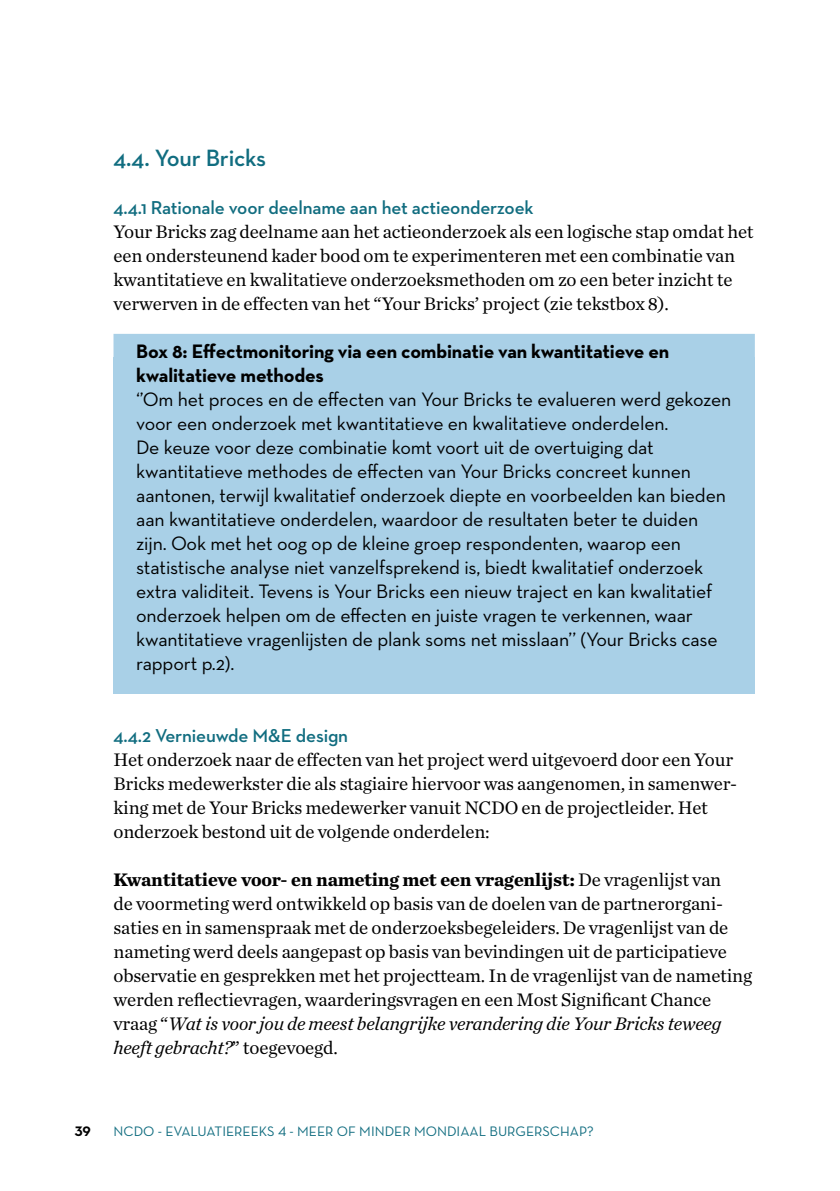
<style>
.page{position:relative;width:840px;height:1191px;background:#fff}
.page>*{position:absolute;margin:0;border:0;box-sizing:border-box;transform-origin:0 0}
.t1{font:600 24px "Neutraface 2 Text";letter-spacing:-.01em;color:#116d80}
.t2{font:19.8px/24px "Neutraface Text";letter-spacing:-.01em;color:#000}
.t3{font:700 19.8px/24px "Neutraface Text";letter-spacing:-.01em;color:#000}
.t4{font:19px/24px "Chronicle Text G1";letter-spacing:-.01em;color:#000}
.t5{font:600 19px "Neutraface 2 Text";letter-spacing:-.01em;color:#116d80}
.t6{font:14px "Neutraface Text";color:#116d80}
.t7{font:700 14px "Neutraface Text";color:#000}
.s1{font-weight:700}
.s2{font-style:italic}
</style>
<div class="page">
<div style="left:113px;top:358px;width:641px;height:336px;background:#a9d0e7"></div>
<div style="left:113px;top:334px;width:641px;height:24px;background:#a9d0e7"></div>
<p class="t1" style="left:113px;top:142px;width:154px">4.4. Your Bricks</p>
<p class="t5" style="left:113px;top:195px;width:421px">4.4.1 Rationale voor deelname aan het actieonderzoek</p>
<p class="t4" style="left:113px;top:219px;width:641px">Your Bricks zag deelname aan het actieonderzoek als een logische stap omdat het een ondersteunend kader bood om te experimenteren met een combinatie van kwantitatieve en kwalitatieve onderzoeksmethoden om zo een beter inzicht te verwerven in de effecten van het “Your Bricks’ project (zie tekstbox 8).</p>
<p class="t3" style="left:136px;top:339px;width:534px">Box 8: Effectmonitoring via een combinatie van kwantitatieve en kwalitatieve methodes</p>
<p class="t2" style="left:136px;top:387px;width:596px">‘’Om het proces en de effecten van Your Bricks te evalueren werd gekozen voor een onderzoek met kwantitatieve en kwalitatieve onderdelen.<br>De keuze voor deze combinatie komt voort uit de overtuiging dat kwantitatieve methodes de effecten van Your Bricks concreet kunnen aantonen, terwijl kwalitatief onderzoek diepte en voorbeelden kan bieden aan kwantitatieve onderdelen, waardoor de resultaten beter te duiden zijn. Ook met het oog op de kleine groep respondenten, waarop een statistische analyse niet vanzelfsprekend is, biedt kwalitatief onderzoek extra validiteit. Tevens is Your Bricks een nieuw traject en kan kwalitatief onderzoek helpen om de effecten en juiste vragen te verkennen, waar kwantitatieve vragenlijsten de plank soms net misslaan’’ (Your Bricks case rapport p.2).</p>
<p class="t5" style="left:113px;top:723px;width:236px">4.4.2 Vernieuwde M&amp;E design</p>
<p class="t4" style="left:113px;top:747px;width:624px">Het onderzoek naar de effecten van het project werd uitgevoerd door een Your Bricks medewerkster die als stagiaire hiervoor was aangenomen, in samenwer&shy;king met de Your Bricks medewerker vanuit NCDO en de projectleider. Het onderzoek bestond uit de volgende onderdelen:</p>
<p class="t4" style="left:113px;top:867px;width:639px"><span class="s1">Kwantitatieve voor- en nameting met een vragenlijst:</span> De vragenlijst van<br>de voormeting werd ontwikkeld op basis van de doelen van de partnerorgani&shy;saties en in samenspraak met de onderzoeksbegeleiders. De vragenlijst van de nameting werd deels aangepast op basis van bevindingen uit de participatieve observatie en gesprekken met het projectteam. In de vragenlijst van de nameting werden reflectievragen, waarderingsvragen en een Most Significant Chance vraag “<span class="s2">Wat is voor jou de meest belangrijke verandering die Your Bricks teweeg heeft gebracht?</span>” toegevoegd.</p>
<p class="t7" style="left:75px;top:1122px;width:18px">39</p>
<p class="t6" style="left:113px;top:1122px;width:481px">NCDO - EVALUATIEREEKS 4 - MEER OF MINDER MONDIAAL BURGERSCHAP?</p>
</div>
